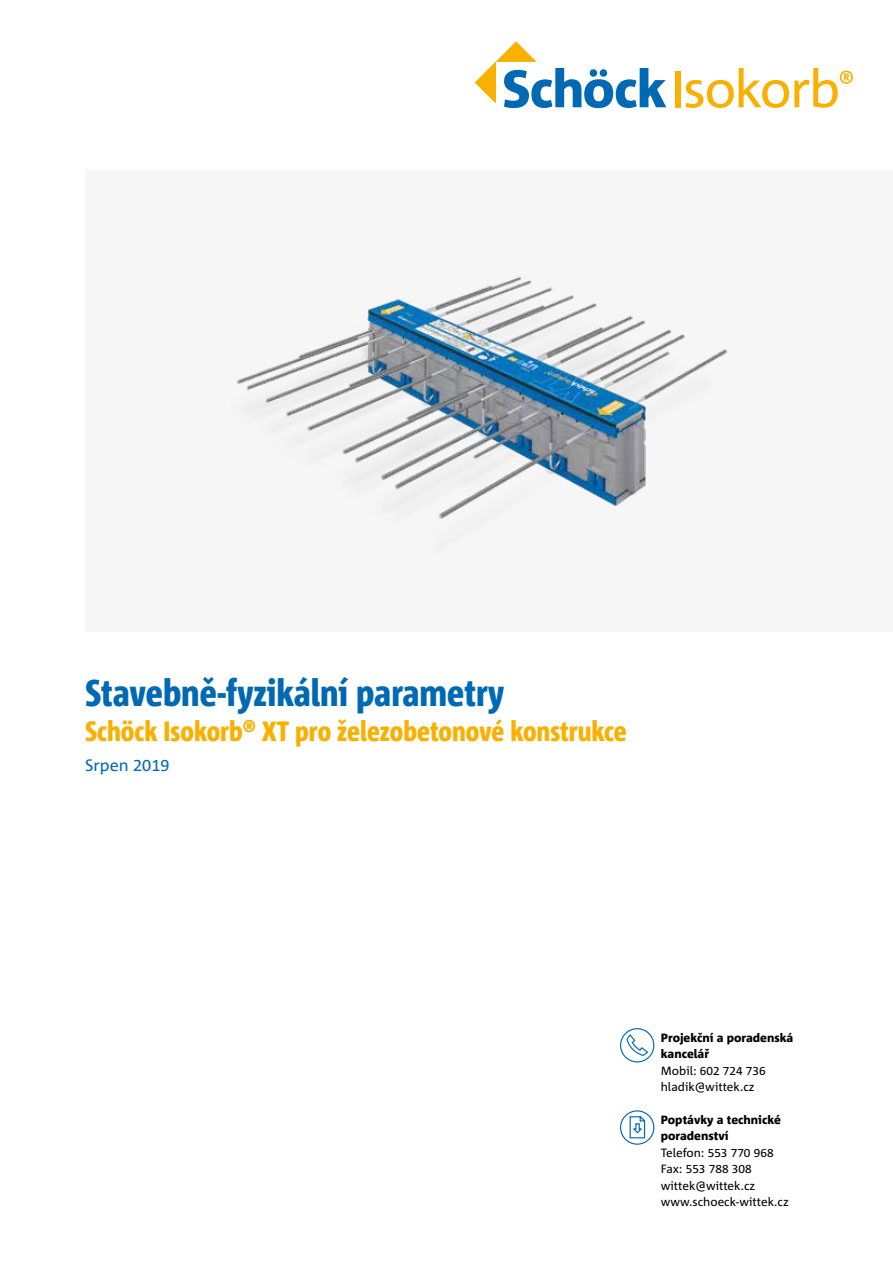
<style>
.page{position:relative;width:893px;height:1263px;background:#fff}
.page>*{position:absolute;margin:0;border:0;box-sizing:border-box;transform-origin:0 0}
.t1{font:800 condensed 37.2px "Corpid Schoeck";color:#0069b4}
.t2{font:800 condensed 27.9px "Corpid Schoeck";color:#f9b000}
.t3{font:16.5px "Corpid Schoeck";color:#0069b4}
.t4{font:12px/16.5px "Corpid Schoeck";color:#000}
.t5{font:800 12px/16.5px "Corpid Schoeck";color:#000}
</style>
<div class="page">
<div style="left:85px;top:170px;width:808px;height:461px;background:#f6f6f6"></div>
<svg style="left:475px;top:41px;width:191px;height:67px"></svg>
<div style="left:675px;top:71px;width:6px;height:36px;background:#f9b000"></div>
<svg style="left:686px;top:68px;width:167px;height:40px"></svg>
<img style="left:237px;top:276px;width:490px;height:243px">
<svg style="left:620px;top:1028px;width:35px;height:35px"></svg>
<svg style="left:620px;top:1110px;width:35px;height:35px"></svg>
<h1 class="t1" style="left:85px;top:669px;width:421px">Stavebně-fyzikální parametry</h1>
<h2 class="t2" style="left:85px;top:713px;width:543px">Schöck Isokorb® XT pro železobetonové konstrukce</h2>
<h3 class="t3" style="left:85px;top:755px;width:86px">Srpen 2019</h3>
<p class="t5" style="left:661px;top:1029px;width:134px">Projekční a poradenská kancelář</p>
<p class="t4" style="left:661px;top:1062px;width:106px">Mobil: 602 724 736 hladik@wittek.cz</p>
<p class="t5" style="left:661px;top:1111px;width:122px">Poptávky a technické poradenství</p>
<p class="t4" style="left:661px;top:1144px;width:130px">Telefon: 553 770 968<br>Fax: 553 788 308 wittek@wittek.cz www.schoeck-wittek.cz</p>
</div>
